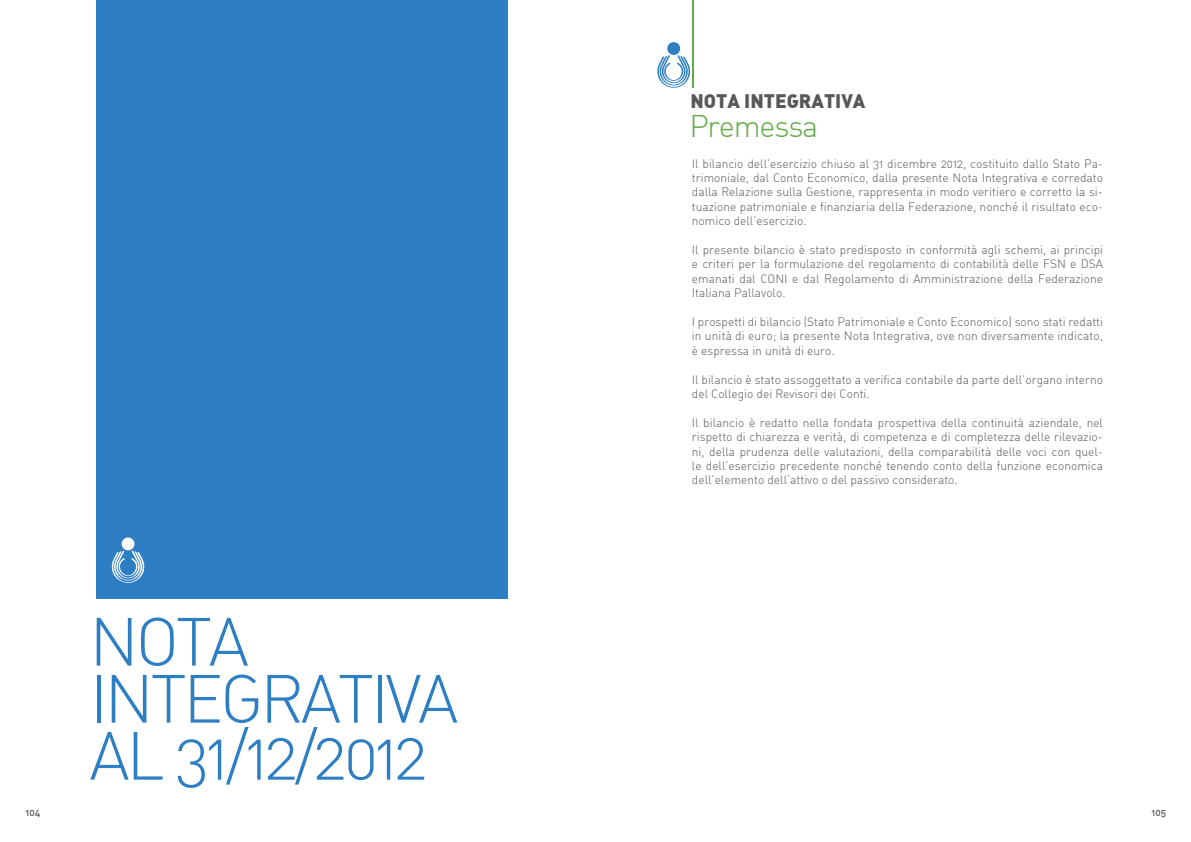
<style>
.page{position:relative;width:1191px;height:842px;background:#fff}
.page>*{position:absolute;margin:0;border:0;box-sizing:border-box;transform-origin:0 0}
.t1{font:67px/57px "DIN Light Alternate";letter-spacing:-.05em;color:#2d7ec2}
.t2{font:30.7px "DIN Light Alternate";color:#63aa47}
.t3{font:19.2px "DIN Black Alternate";color:#57585a}
.t4{font:12px/14.4px "DIN Light Alternate";color:#57585a;text-align:justify}
.t5{font:10px "DIN Medium Alternate";color:#57585a}
</style>
<div class="page">
<hr style="left:692px;top:0;width:1px;height:88px;background:#63aa47">
<svg style="left:657px;top:42px;width:33px;height:46px"></svg>
<div style="left:96px;top:0;width:411px;height:598px;background:#2d7ec2"></div>
<div style="left:122px;top:537px;width:12px;height:13px;background:#fff;border-radius:50%"></div>
<svg style="left:111px;top:550px;width:34px;height:33px"></svg>
<h1 class="t1" style="left:89px;top:612px;width:123px">NOTA<br>INTEGRAT</h1>
<h1 class="t1" style="left:89px;top:669px;width:368px;text-indent:281px">IVA<br>AL 31/12/2012</h1>
<h3 class="t3" style="left:690px;top:88px;width:176px">NOTA INTEGRATIVA</h3>
<h2 class="t2" style="left:689px;top:107px;width:130px">Premessa</h2>
<p class="t4" style="left:692px;top:156px;width:413px">Il bilancio dell’esercizio chiuso al 31 dicembre 2012, costituito dallo Stato Pa&shy;trimoniale, dal Conto Economico, dalla presente N ota Integrativa e corredato dalla Relazione sulla Gestione, rappresenta in modo veritiero e corretto la si&shy;tuazione patrimoniale e finanziaria della Federazione, nonché il risultato eco&shy;nomico dell’esercizio.</p>
<p class="t4" style="left:692px;top:242px;width:413px;text-align:left">Il presente bilancio è stato predisposto in conformità agli schemi, ai principi e criteri per la formulazione del regolamento di contabilità delle FSN e DSA emanati dal CON I e dal Regolamento di Amministrazione della Federazione Italiana Pallavolo.</p>
<p class="t4" style="left:692px;top:314px;width:413px">I prospetti di bilancio (Stato Patrimoniale e Conto Economico) sono stati redatti in unità di euro; la presente N ota Integrativa, ove non diversamente indicato, è espressa in unità di euro.</p>
<p class="t4" style="left:692px;top:372px;width:413px">Il bilancio è stato assoggettato a verifica contabile da parte dell’organo interno del Collegio dei Revisori dei Conti.</p>
<p class="t4" style="left:692px;top:415px;width:413px">Il bilancio è redatto nella fondata prospettiva della continuità aziendale, nel rispetto di chiarezza e verità, di competenza e di completezza delle rilevazio&shy;ni, della prudenza delle valutazioni, della comparabilità delle voci con quel&shy;le dell’esercizio precedente nonché tenendo conto della funzione economica dell’elemento dell’attivo o del passivo considerato.</p>
<p class="t5" style="left:26px;top:806px;width:17px">104</p>
<p class="t5" style="left:1151px;top:806px;width:16px">105</p>
</div>
